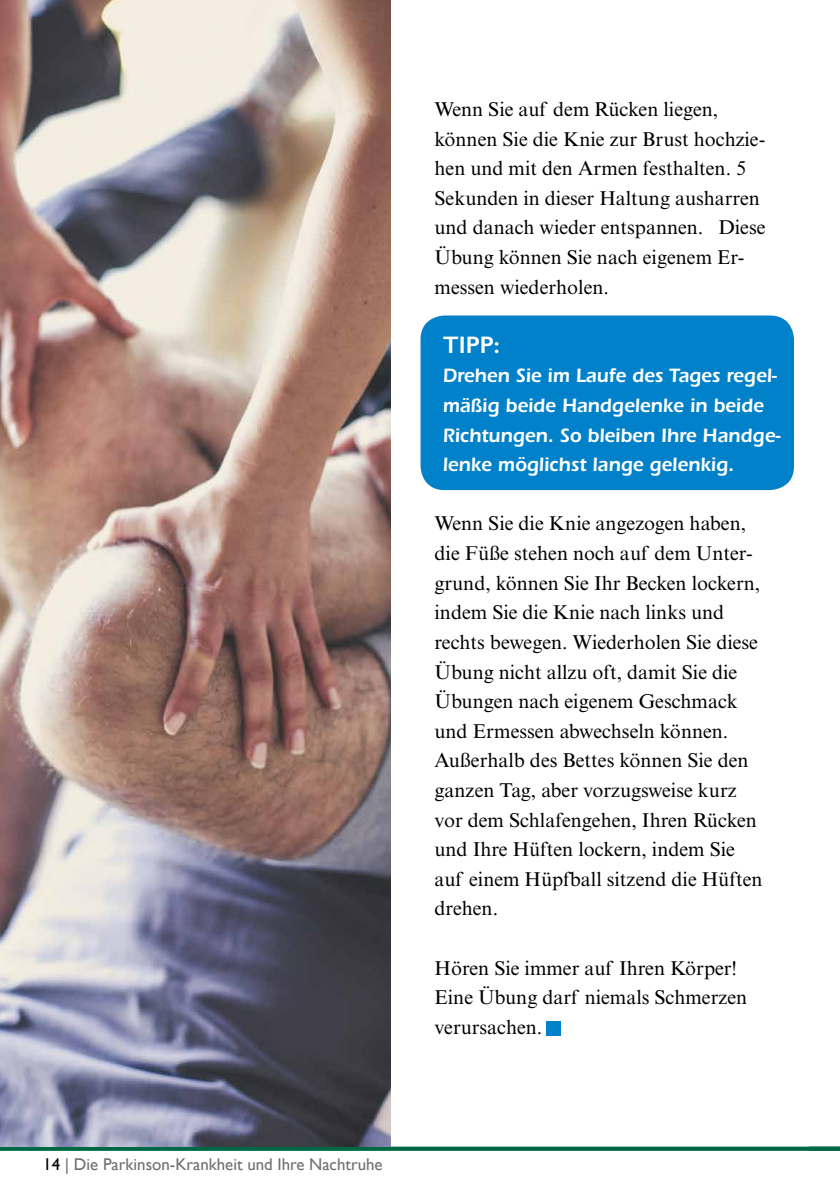
<style>
.page{position:relative;width:840px;height:1191px;background:#fff}
.page>*{position:absolute;margin:0;border:0;box-sizing:border-box;transform-origin:0 0}
.t1{font:600 24px "Gill Sans";color:#fff}
.t2{font:20px/29.6px "Times New Roman MT Std";color:#000}
.t3{font:600 20px/29.6px "ITC Eras Std";color:#fff;scale:.95 1}
.t4{font:17px "Gill Sans";color:#706f6f}
.s1{color:#000}
</style>
<div class="page">
<svg style="left:0;top:1146px;width:808px;height:4px;background:#22765b"></svg>
<svg style="left:808px;top:1146px;width:31px;height:4px"></svg>
<div style="left:546px;top:1021px;width:14px;height:14px;background:#0081c9"></div>
<div style="left:420px;top:315px;width:373px;height:175px;background:#0081c9;border-radius:24px"></div>
<img style="left:0;top:0;width:390px;height:1146px">
<p class="t4" style="left:43px;top:1154px;width:340px"><span class="s1">14</span> | Die Parkinson-Krankheit und Ihre Nachtruhe</p>
<p class="t2" style="left:434px;top:94px;width:332px">Wenn Sie auf dem Rücken liegen, können Sie die Knie zur Brust hochzie&shy;hen und mit den Armen festhalten. 5<br>Sekunden in dieser Haltung ausharren und danach wieder entspannen. Diese Übung können Sie nach eigenem Er&shy;messen wiederholen.</p>
<p class="t1" style="left:442px;top:330px;width:58px">TIPP:</p>
<p class="t3" style="left:442px;top:361px;width:357px">Drehen Sie im Laufe des Tages regel&shy;mäßig beide Handgelenke in beide Richtungen. So bleiben Ihre Handge&shy;lenke möglichst lange gelenkig.</p>
<p class="t2" style="left:434px;top:509px;width:329px">Wenn Sie die Knie angezogen haben, die Füße stehen noch auf dem Unter&shy;grund, können Sie Ihr Becken lockern, indem Sie die Knie nach links und rechts bewegen. Wiederholen Sie diese Übung nicht allzu oft, damit Sie die Übungen nach eigenem Geschmack und Ermessen abwechseln können.<br>Außerhalb des Bettes können Sie den ganzen Tag, aber vorzugsweise kurz vor dem Schlafengehen, Ihren Rücken und Ihre Hüften lockern, indem Sie auf einem Hüpfball sitzend die Hüften drehen.</p>
<p class="t2" style="left:434px;top:953px;width:314px">Hören Sie immer auf Ihren Körper!<br>Eine Übung darf niemals Schmerzen verursachen.</p>
</div>
